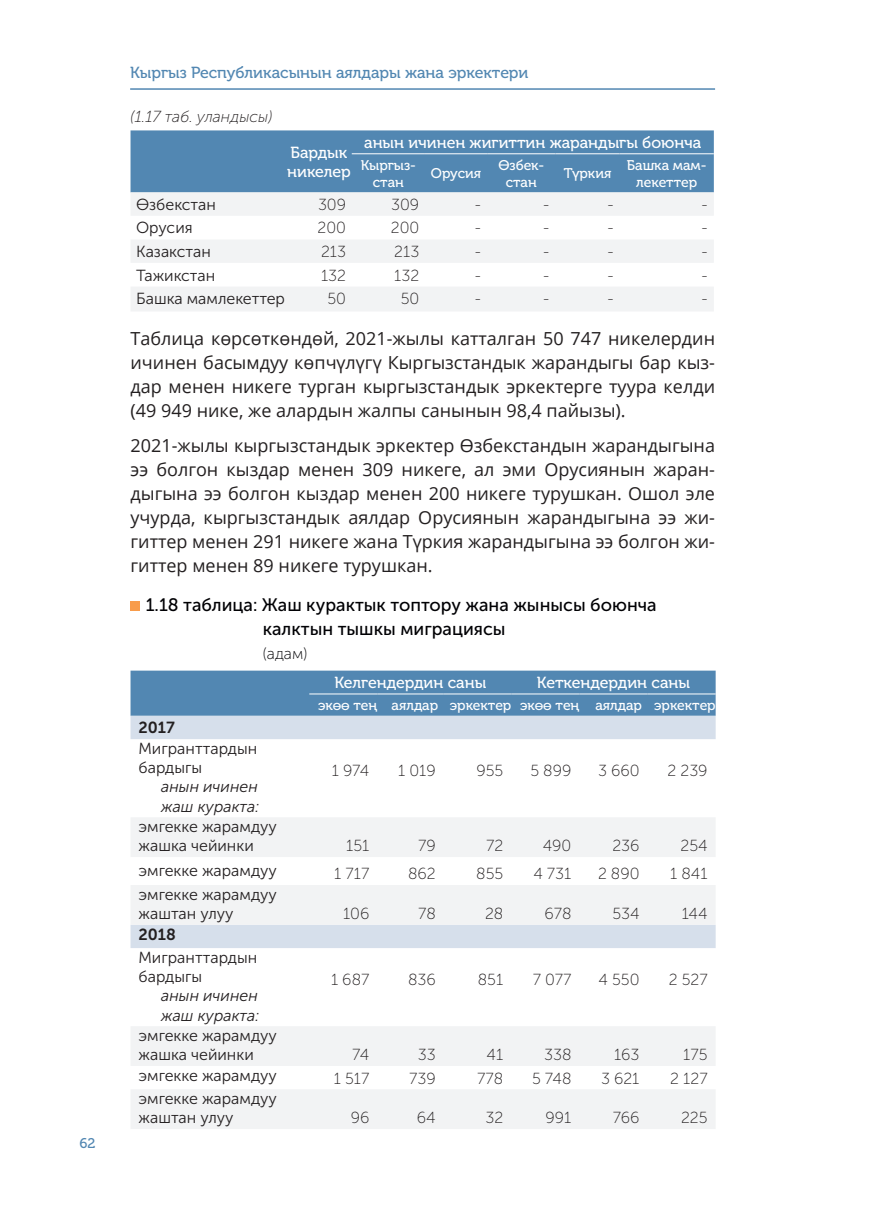
<style>
.page{position:relative;width:874px;height:1225px;background:#fff}
.page>*{position:absolute;margin:0;border:0;box-sizing:border-box;transform-origin:0 0}
.t1{font:18px/24px "Open Sans";color:#231f20;text-align:justify}
.t2{font:18px "Museo Sans Cyrl 500";color:#010104}
.t3{font:16px/19.2px "Museo Sans Cyrl 300";color:#231f20}
.t4{font:16px "Museo Sans Cyrl 100";color:#231f20}
.t5{font:16px/19.2px "Museo Cyrl 500";color:#fff}
.t6{font:italic 16px "Museo Sans Cyrl 300";color:#231f20}
.t7{font:16px "Museo Cyrl 500";color:#5287b2}
.t8{font:italic 16px "Museo Sans Cyrl 100";color:#231f20}
.t9{font:16px "Museo Sans Cyrl 700";color:#231f20}
.t10{font:16px "Museo Sans Cyrl 100";color:#010104}
.t11{font:14px/16.8px "Museo Cyrl 500";color:#fff;text-align:center}
.t12{font:14px "Museo Cyrl 500";color:#5287b2}
</style>
<div class="page">
<hr style="left:130px;top:88px;width:584px;height:2px;background:#5287b2">
<div style="left:130px;top:601px;width:10px;height:9px;background:#f89c4b"></div>
<div style="left:130px;top:670px;width:585px;height:46px;background:#5287b2"></div>
<div style="left:130px;top:716px;width:585px;height:23px;background:#d6dfeb"></div>
<svg style="left:130px;top:818px;width:585px;height:311px;fill:#f2f3f4"></svg>
<hr style="left:309px;top:693px;width:68px;height:1px;background:#fff">
<hr style="left:377px;top:693px;width:66px;height:1px;background:#fff">
<hr style="left:443px;top:693px;width:68px;height:1px;background:#fff">
<hr style="left:511px;top:693px;width:68px;height:1px;background:#fff">
<hr style="left:579px;top:693px;width:68px;height:1px;background:#fff">
<hr style="left:647px;top:693px;width:68px;height:1px;background:#fff">
<div style="left:130px;top:130px;width:583px;height:62px;background:#5287b2"></div>
<svg style="left:130px;top:192px;width:583px;height:119px;fill:#f2f3f4"></svg>
<hr style="left:351px;top:153px;width:74px;height:1px;background:#fff">
<hr style="left:425px;top:153px;width:62px;height:1px;background:#fff">
<hr style="left:487px;top:153px;width:68px;height:1px;background:#fff">
<hr style="left:555px;top:153px;width:64px;height:1px;background:#fff">
<hr style="left:619px;top:153px;width:94px;height:1px;background:#fff">
<p class="t12" style="left:79px;top:1135px;width:17px">62</p>
<p class="t7" style="left:130px;top:64px;width:399px">Кыргыз Республикасынын аялдары жана эркектери</p>
<p class="t8" style="left:130px;top:108px;width:143px">(1.17 таб. уландысы)</p>
<p class="t5" style="left:287px;top:143px;width:65px">Бардык никелер</p>
<p class="t5" style="left:364px;top:133px;width:338px">анын ичинен жигиттин жарандыгы боюнча</p>
<p class="t11" style="left:360px;top:157px;width:57px">Кыргыз&shy;стан</p>
<p class="t11" style="left:430px;top:165px;width:52px">Орусия</p>
<p class="t11" style="left:498px;top:157px;width:47px">Ѳзбек&shy;стан</p>
<p class="t11" style="left:563px;top:165px;width:49px">Түркия</p>
<p class="t11" style="left:626px;top:157px;width:81px">Башка мам&shy;лекеттер</p>
<p class="t3" style="left:136px;top:195px;width:81px">Өзбекстан</p>
<p class="t4" style="left:318px;top:196px;width:30px">309</p>
<p class="t4" style="left:391px;top:196px;width:30px">309</p>
<p class="t4" style="left:474px;top:196px;width:8px">-</p>
<p class="t4" style="left:542px;top:196px;width:8px">-</p>
<p class="t4" style="left:606px;top:196px;width:8px">-</p>
<p class="t4" style="left:701px;top:196px;width:8px">-</p>
<p class="t3" style="left:136px;top:218px;width:58px">Орусия</p>
<p class="t4" style="left:317px;top:219px;width:30px">200</p>
<p class="t4" style="left:390px;top:219px;width:30px">200</p>
<p class="t4" style="left:474px;top:219px;width:8px">-</p>
<p class="t4" style="left:542px;top:219px;width:8px">-</p>
<p class="t4" style="left:606px;top:219px;width:8px">-</p>
<p class="t4" style="left:701px;top:219px;width:8px">-</p>
<p class="t3" style="left:136px;top:242px;width:76px">Казакстан</p>
<p class="t4" style="left:321px;top:243px;width:27px">213</p>
<p class="t4" style="left:394px;top:243px;width:27px">213</p>
<p class="t4" style="left:474px;top:243px;width:8px">-</p>
<p class="t4" style="left:542px;top:243px;width:8px">-</p>
<p class="t4" style="left:606px;top:243px;width:8px">-</p>
<p class="t4" style="left:701px;top:243px;width:8px">-</p>
<p class="t3" style="left:136px;top:265px;width:81px">Тажикстан</p>
<p class="t4" style="left:321px;top:266px;width:27px">132</p>
<p class="t4" style="left:394px;top:266px;width:27px">132</p>
<p class="t4" style="left:474px;top:266px;width:8px">-</p>
<p class="t4" style="left:542px;top:266px;width:8px">-</p>
<p class="t4" style="left:606px;top:266px;width:8px">-</p>
<p class="t4" style="left:701px;top:266px;width:8px">-</p>
<p class="t3" style="left:136px;top:289px;width:150px">Башка мамлекеттер</p>
<p class="t4" style="left:327px;top:290px;width:20px">50</p>
<p class="t4" style="left:400px;top:290px;width:20px">50</p>
<p class="t4" style="left:474px;top:290px;width:8px">-</p>
<p class="t4" style="left:542px;top:290px;width:8px">-</p>
<p class="t4" style="left:606px;top:290px;width:8px">-</p>
<p class="t4" style="left:701px;top:290px;width:8px">-</p>
<p class="t1" style="left:130px;top:326px;width:585px">Таблица көрсөткөндөй, 2021-жылы катталган 50 747 никелердин ичинен басымдуу көпчүлүгү Кыргызстандык жарандыгы бар кыз&shy;дар менен никеге турган кыргызстандык эркектерге туура келди (49 949 нике, же алардын жалпы санынын 98,4 пайызы).</p>
<p class="t1" style="left:130px;top:433px;width:585px">2021-жылы кыргызстандык эркектер Өзбекстандын жарандыгына ээ болгон кыздар менен 309 никеге, ал эми Орусиянын жаран&shy;дыгына ээ болгон кыздар менен 200 никеге турушкан. Ошол эле учурда, кыргызстандык аялдар Орусиянын жарандыгына ээ жи&shy;гиттер менен 291 никеге жана Түркия жарандыгына ээ болгон жи&shy;гиттер менен 89 никеге турушкан.</p>
<p class="t2" style="left:146px;top:594px;width:512px">1.18 таблица: Жаш курактык топтору жана жынысы боюнча</p>
<p class="t2" style="left:263px;top:618px;width:244px">калктын тышкы миграциясы</p>
<p class="t10" style="left:263px;top:644px;width:46px">(адам)</p>
<p class="t9" style="left:138px;top:719px;width:38px">2017</p>
<p class="t3" style="left:138px;top:739px;width:120px">Мигранттардын бардыгы</p>
<p class="t6" style="left:161px;top:778px;width:98px">анын ичинен</p>
<p class="t6" style="left:161px;top:797px;width:99px">жаш куракта:</p>
<p class="t3" style="left:138px;top:817px;width:140px">эмгекке жарамдуу жашка чейинки</p>
<p class="t5" style="left:334px;top:673px;width:153px">Келгендердин саны</p>
<p class="t5" style="left:536px;top:673px;width:154px">Кеткендердин саны</p>
<p class="t11" style="left:318px;top:697px;width:61px">экөө тең</p>
<p class="t11" style="left:391px;top:697px;width:48px">аялдар</p>
<p class="t11" style="left:449px;top:697px;width:63px">эркектер</p>
<p class="t11" style="left:520px;top:697px;width:61px">экөө тең</p>
<p class="t11" style="left:595px;top:697px;width:48px">аялдар</p>
<p class="t11" style="left:653px;top:697px;width:63px">эркектер</p>
<p class="t4" style="left:331px;top:762px;width:39px">1 974</p>
<p class="t4" style="left:398px;top:762px;width:39px">1 019</p>
<p class="t4" style="left:476px;top:762px;width:28px">955</p>
<p class="t4" style="left:530px;top:762px;width:42px">5 899</p>
<p class="t4" style="left:598px;top:762px;width:43px">3 660</p>
<p class="t4" style="left:667px;top:762px;width:41px">2 239</p>
<p class="t4" style="left:346px;top:837px;width:25px">151</p>
<p class="t4" style="left:418px;top:837px;width:19px">79</p>
<p class="t4" style="left:486px;top:837px;width:19px">72</p>
<p class="t4" style="left:542px;top:837px;width:30px">490</p>
<p class="t4" style="left:612px;top:837px;width:29px">236</p>
<p class="t4" style="left:680px;top:837px;width:29px">254</p>
<p class="t3" style="left:138px;top:860px;width:140px">эмгекке жарамдуу</p>
<p class="t4" style="left:334px;top:865px;width:37px">1 717</p>
<p class="t4" style="left:408px;top:865px;width:29px">862</p>
<p class="t4" style="left:476px;top:865px;width:28px">855</p>
<p class="t4" style="left:533px;top:865px;width:39px">4 731</p>
<p class="t4" style="left:597px;top:865px;width:43px">2 890</p>
<p class="t4" style="left:670px;top:865px;width:39px">1 841</p>
<p class="t3" style="left:138px;top:885px;width:140px">эмгекке жарамдуу жаштан улуу</p>
<p class="t4" style="left:343px;top:905px;width:28px">106</p>
<p class="t4" style="left:418px;top:905px;width:19px">78</p>
<p class="t4" style="left:484px;top:905px;width:20px">28</p>
<p class="t4" style="left:544px;top:905px;width:29px">678</p>
<p class="t4" style="left:612px;top:905px;width:29px">534</p>
<p class="t4" style="left:681px;top:905px;width:27px">144</p>
<p class="t9" style="left:138px;top:925px;width:39px">2018</p>
<p class="t3" style="left:138px;top:948px;width:120px">Мигранттардын бардыгы</p>
<p class="t6" style="left:161px;top:987px;width:98px">анын ичинен</p>
<p class="t6" style="left:161px;top:1006px;width:99px">жаш куракта:</p>
<p class="t3" style="left:138px;top:1026px;width:140px">эмгекке жарамдуу жашка чейинки</p>
<p class="t4" style="left:331px;top:971px;width:40px">1 687</p>
<p class="t4" style="left:408px;top:971px;width:29px">836</p>
<p class="t4" style="left:477px;top:971px;width:27px">851</p>
<p class="t4" style="left:532px;top:971px;width:40px">7 077</p>
<p class="t4" style="left:598px;top:971px;width:42px">4 550</p>
<p class="t4" style="left:668px;top:971px;width:40px">2 527</p>
<p class="t4" style="left:352px;top:1046px;width:19px">74</p>
<p class="t4" style="left:418px;top:1046px;width:19px">33</p>
<p class="t4" style="left:486px;top:1046px;width:18px">41</p>
<p class="t4" style="left:544px;top:1046px;width:29px">338</p>
<p class="t4" style="left:614px;top:1046px;width:27px">163</p>
<p class="t4" style="left:683px;top:1046px;width:26px">175</p>
<p class="t3" style="left:138px;top:1065px;width:140px">эмгекке жарамдуу</p>
<p class="t4" style="left:333px;top:1069px;width:37px">1 517</p>
<p class="t4" style="left:409px;top:1069px;width:28px">739</p>
<p class="t4" style="left:477px;top:1069px;width:27px">778</p>
<p class="t4" style="left:532px;top:1069px;width:41px">5 748</p>
<p class="t4" style="left:601px;top:1069px;width:40px">3 621</p>
<p class="t4" style="left:670px;top:1069px;width:39px">2 127</p>
<p class="t3" style="left:138px;top:1089px;width:140px">эмгекке жарамдуу жаштан улуу</p>
<p class="t4" style="left:350px;top:1109px;width:20px">96</p>
<p class="t4" style="left:417px;top:1109px;width:20px">64</p>
<p class="t4" style="left:485px;top:1109px;width:19px">32</p>
<p class="t4" style="left:545px;top:1109px;width:27px">991</p>
<p class="t4" style="left:612px;top:1109px;width:28px">766</p>
<p class="t4" style="left:680px;top:1109px;width:28px">225</p>
</div>
